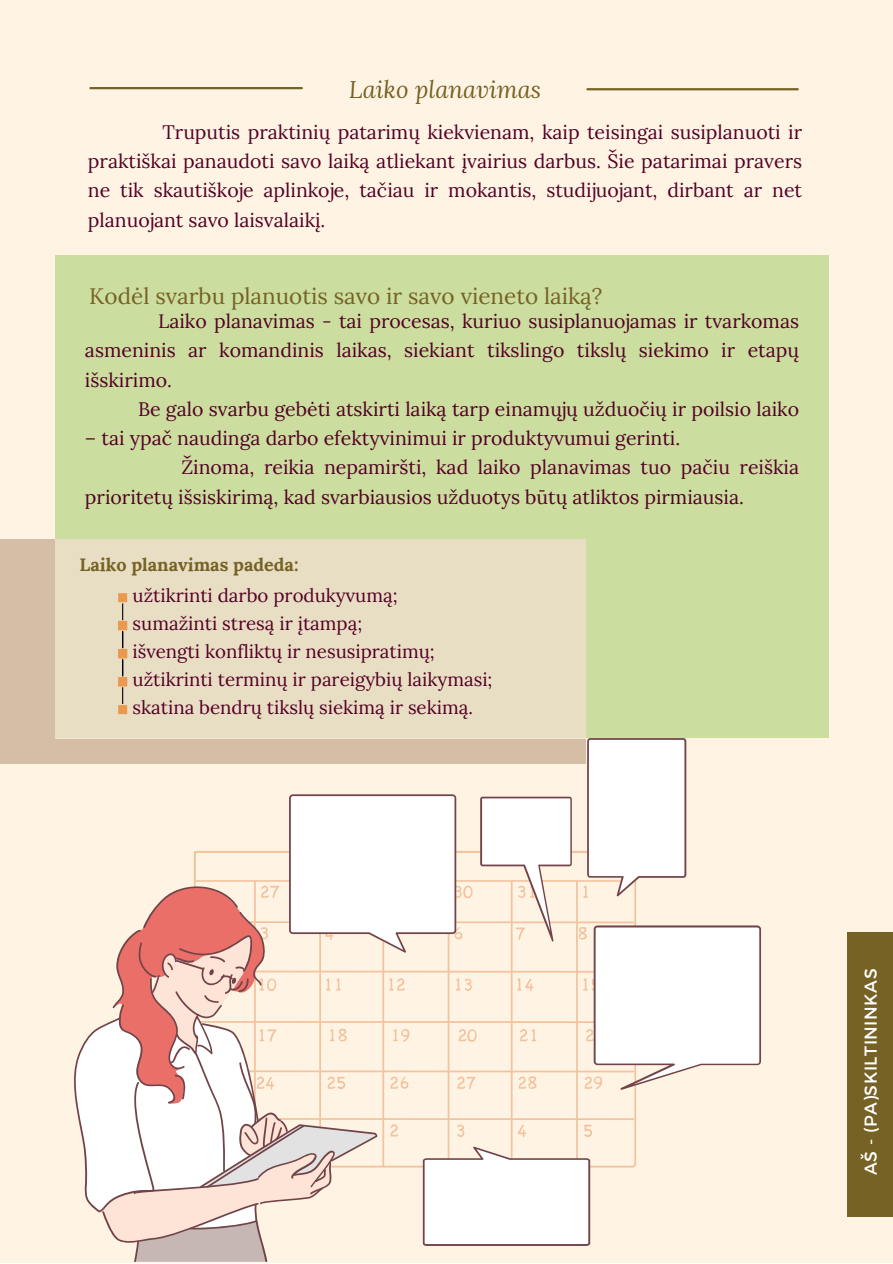
<style>
.page{position:relative;width:893px;height:1264px;background:#fff}
.page>*{position:absolute;margin:0;border:0;box-sizing:border-box;transform-origin:0 0}
.t1{font:italic 24px "Lora";color:#766225}
.t2{font:22.5px "Lora";color:#766225}
.t3{font:19.5px/29.2px "Lora";color:#540026;text-align:justify}
.t4{font:18.6px "Lora";color:#540026}
.t5{font:700 18px "Lora";color:#766225}
.t6{font:17.25px "Montserrat";letter-spacing:.03em;color:#fff}
</style>
<div class="page">
<div style="left:0;top:0;width:892px;height:1262px;background:#fff4e3"></div>
<hr style="left:587px;top:88px;width:210px;height:2px;background:#766225">
<hr style="left:90px;top:87px;width:212px;height:2px;background:#766225">
<div style="left:846px;top:932px;width:46px;height:284px;background:#766225"></div>
<div style="left:55px;top:256px;width:774px;height:482px;background:#cbdd9f"></div>
<div style="left:0;top:539px;width:586px;height:225px;background:#d5bea6"></div>
<div style="left:55px;top:539px;width:531px;height:199px;background:#e8dec3"></div>
<svg style="left:118px;top:593px;width:9px;height:121px"></svg>
<svg style="left:70px;top:738px;width:691px;height:523px"></svg>
<p class="t1" style="left:349px;top:73px;width:194px">Laiko planavimas</p>
<p class="t3" style="left:88px;top:117px;width:715px;text-indent:74px">Truputis praktinių patarimų kiekvienam, kaip teisingai susiplanuoti ir praktiškai panaudoti savo laiką atliekant įvairius darbus. Šie patarimai pravers ne tik skautiškoje aplinkoje, tačiau ir mokantis, studijuojant, dirbant ar net planuojant savo laisvalaikį.</p>
<p class="t2" style="left:89px;top:281px;width:514px">Kodėl svarbu planuotis savo ir savo vieneto laiką?</p>
<p class="t3" style="left:85px;top:306px;width:715px;text-indent:73px">Laiko planavimas - tai procesas, kuriuo susiplanuojamas ir tvarkomas asmeninis ar komandinis laikas, siekiant tikslingo tikslų siekimo ir etapų išskirimo.</p>
<p class="t3" style="left:138px;top:394px;width:662px">Be galo svarbu gebėti atskirti laiką tarp einamųjų užduočių ir poilsio laiko</p>
<p class="t3" style="left:85px;top:423px;width:596px">– tai ypač naudinga darbo efektyvinimui ir produktyvumui gerinti.</p>
<p class="t3" style="left:85px;top:452px;width:715px;text-indent:96px">Žinoma, reikia nepamiršti, kad laiko planavimas tuo pačiu reiškia prioritetų išsiskirimą, kad svarbiausios užduotys būtų atliktos pirmiausia.</p>
<p class="t5" style="left:80px;top:553px;width:220px">Laiko planavimas padeda:</p>
<p class="t4" style="left:132px;top:583px;width:266px">užtikrinti darbo produkyvumą;</p>
<p class="t4" style="left:132px;top:611px;width:231px">sumažinti stresą ir įtampą;</p>
<p class="t4" style="left:132px;top:639px;width:304px">išvengti konfliktų ir nesusipratimų;</p>
<p class="t4" style="left:132px;top:667px;width:361px">užtikrinti terminų ir pareigybių laikymasi;</p>
<p class="t4" style="left:132px;top:695px;width:342px">skatina bendrų tikslų siekimą ir sekimą.</p>
<p class="t6" style="left:859px;top:1174px;width:207px;rotate:-90deg">AŠ - (PA)SKILTININKAS</p>
</div>
